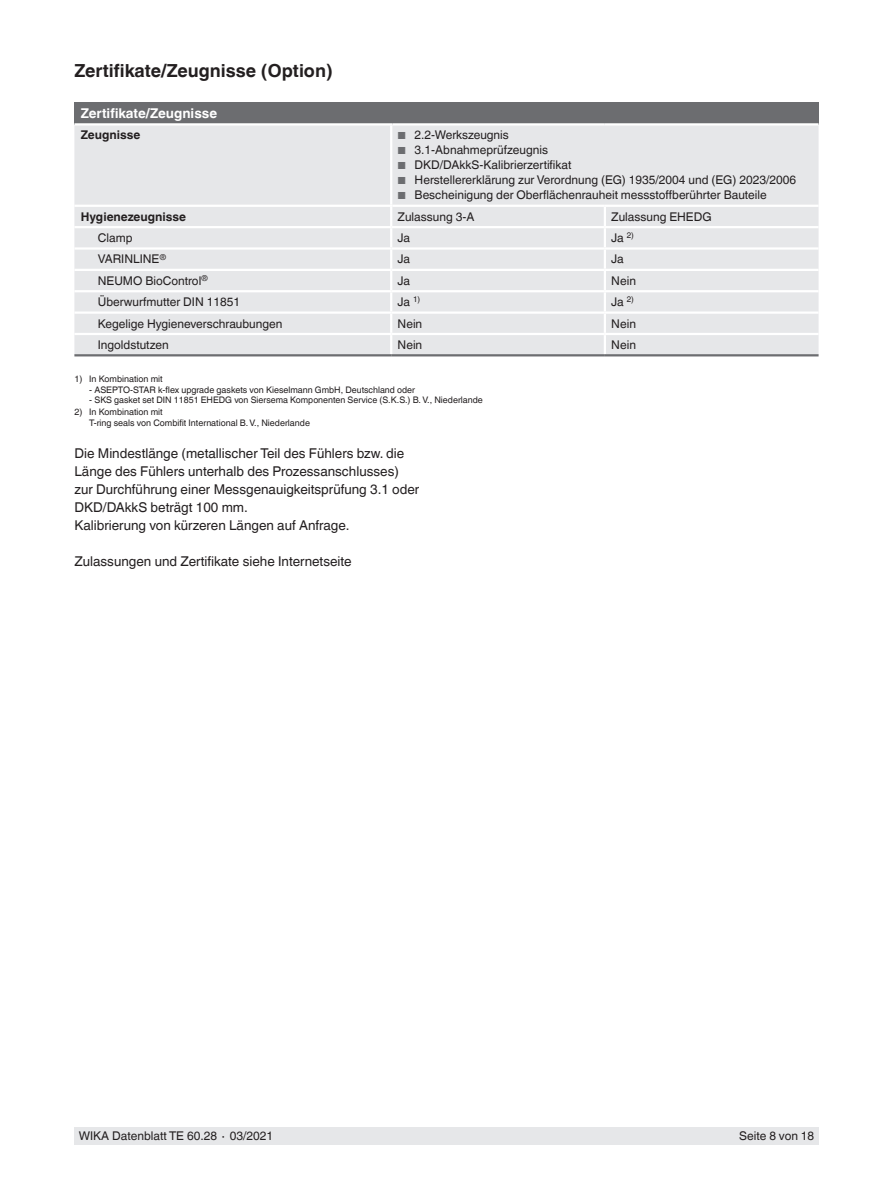
<style>
.page{position:relative;width:893px;height:1188px;background:#fff}
.page>*{position:absolute;margin:0;border:0;box-sizing:border-box;transform-origin:0 0}
.t1{font:700 18px "Helvetica World";color:#231f20}
.t2{font:13.5px/18px "Helvetica World";color:#231f20}
.t3{font:700 13.5px "Helvetica World";color:#fff}
.t4{font:12px "Helvetica World";color:#231f20}
.t5{font:700 12px "Helvetica World";color:#231f20}
.t6{font:9px/10.5px "Helvetica World";color:#231f20}
.s1{font-size:10.2px;color:#6c6d70}
</style>
<div class="page">
<div style="left:74px;top:1128px;width:745px;height:17px;background:#e6e7e9"></div>
<div style="left:74px;top:102px;width:745px;height:22px;background:#6c6d70"></div>
<div style="left:74px;top:126px;width:745px;height:228px;background:#e6e7e9"></div>
<hr style="left:74px;top:123px;width:318px;height:3px;background:#fff">
<hr style="left:390px;top:126px;width:2px;height:79px;background:#fff">
<hr style="left:74px;top:205px;width:318px;height:2px;background:#fff">
<hr style="left:74px;top:226px;width:317px;height:2px;background:#fff">
<hr style="left:391px;top:226px;width:214px;height:2px;background:#fff">
<hr style="left:605px;top:226px;width:214px;height:2px;background:#fff">
<hr style="left:74px;top:247px;width:317px;height:3px;background:#fff">
<hr style="left:391px;top:247px;width:214px;height:3px;background:#fff">
<hr style="left:605px;top:247px;width:214px;height:3px;background:#fff">
<svg style="left:390px;top:207px;width:2px;height:147px"></svg>
<hr style="left:392px;top:123px;width:213px;height:3px;background:#fff">
<hr style="left:605px;top:123px;width:214px;height:3px;background:#fff">
<hr style="left:392px;top:205px;width:213px;height:2px;background:#fff">
<hr style="left:605px;top:205px;width:214px;height:2px;background:#fff">
<svg style="left:604px;top:207px;width:2px;height:147px"></svg>
<hr style="left:74px;top:354px;width:317px;height:2px;background:#6c6d70">
<hr style="left:391px;top:354px;width:214px;height:2px;background:#6c6d70">
<hr style="left:605px;top:354px;width:214px;height:2px;background:#6c6d70">
<hr style="left:74px;top:333px;width:317px;height:2px;background:#fff">
<hr style="left:391px;top:333px;width:214px;height:2px;background:#fff">
<hr style="left:605px;top:333px;width:214px;height:2px;background:#fff">
<hr style="left:74px;top:269px;width:317px;height:2px;background:#fff">
<hr style="left:74px;top:311px;width:317px;height:3px;background:#fff">
<hr style="left:74px;top:290px;width:317px;height:2px;background:#fff">
<hr style="left:391px;top:269px;width:214px;height:2px;background:#fff">
<hr style="left:605px;top:269px;width:214px;height:2px;background:#fff">
<hr style="left:391px;top:290px;width:214px;height:2px;background:#fff">
<hr style="left:605px;top:290px;width:214px;height:2px;background:#fff">
<hr style="left:391px;top:311px;width:214px;height:3px;background:#fff">
<hr style="left:605px;top:311px;width:214px;height:3px;background:#fff">
<h1 class="t1" style="left:74px;top:60px;width:260px">Zertifikate/Zeugnisse (Option)</h1>
<p class="t3" style="left:81px;top:105px;width:138px">Zertifikate/Zeugnisse</p>
<p class="t5" style="left:81px;top:128px;width:61px">Zeugnisse</p>
<p class="t4" style="left:398px;top:128px;width:113px"><span class="s1">■</span> 2.2-Werkszeugnis</p>
<p class="t4" style="left:398px;top:143px;width:152px"><span class="s1">■</span> 3.1-Abnahmeprüfzeugnis</p>
<p class="t4" style="left:398px;top:158px;width:175px"><span class="s1">■</span> DKD/DAkkS-Kalibrierzertifikat</p>
<p class="t4" style="left:398px;top:173px;width:400px"><span class="s1">■</span> Herstellererklärung zur Verordnung (EG) 1935/2004 und (EG) 2023/2006</p>
<p class="t4" style="left:398px;top:188px;width:371px"><span class="s1">■</span> Bescheinigung der Oberflächenrauheit messstoffberührter Bauteile</p>
<p class="t5" style="left:81px;top:210px;width:107px">Hygienezeugnisse</p>
<p class="t4" style="left:398px;top:210px;width:78px">Zulassung 3-A</p>
<p class="t4" style="left:611px;top:210px;width:102px">Zulassung EHEDG</p>
<p class="t4" style="left:98px;top:231px;width:36px">Clamp</p>
<p class="t4" style="left:398px;top:231px;width:14px">Ja</p>
<p class="t4" style="left:611px;top:231px;width:24px">Ja <sup>2)</sup></p>
<p class="t4" style="left:98px;top:252px;width:70px">VARINLINE<sup>®</sup></p>
<p class="t4" style="left:398px;top:252px;width:14px">Ja</p>
<p class="t4" style="left:611px;top:252px;width:14px">Ja</p>
<p class="t4" style="left:98px;top:274px;width:112px">NEUMO BioControl<sup>®</sup></p>
<p class="t4" style="left:398px;top:274px;width:14px">Ja</p>
<p class="t4" style="left:611px;top:274px;width:26px">Nein</p>
<p class="t4" style="left:98px;top:295px;width:144px">Überwurfmutter DIN 11851</p>
<p class="t4" style="left:398px;top:295px;width:24px">Ja <sup>1)</sup></p>
<p class="t4" style="left:611px;top:295px;width:24px">Ja <sup>2)</sup></p>
<p class="t4" style="left:98px;top:316px;width:186px">Kegelige Hygieneverschraubungen</p>
<p class="t4" style="left:398px;top:316px;width:26px">Nein</p>
<p class="t4" style="left:611px;top:316px;width:26px">Nein</p>
<p class="t4" style="left:98px;top:338px;width:72px">Ingoldstutzen</p>
<p class="t4" style="left:398px;top:338px;width:26px">Nein</p>
<p class="t4" style="left:611px;top:338px;width:26px">Nein</p>
<p class="t6" style="left:74px;top:374px;width:90px">1) In Kombination mit</p>
<p class="t6" style="left:89px;top:384px;width:327px">- ASEPTO-STAR k-flex upgrade gaskets von Kieselmann GmbH, Deutschland oder</p>
<p class="t6" style="left:89px;top:395px;width:395px">- SKS gasket set DIN 11851 EHEDG von Siersema Komponenten Service (S.K.S.) B. V., Niederlande</p>
<p class="t6" style="left:89px;top:407px;width:222px;text-indent:-15px">2) In Kombination mit<br>T-ring seals von Combifit International B. V., Niederlande</p>
<p class="t2" style="left:74px;top:445px;width:346px">Die Mindestlänge (metallischer Teil des Fühlers bzw. die Länge des Fühlers unterhalb des Prozessanschlusses) zur Durchführung einer Messgenauigkeitsprüfung 3.1 oder DKD/DAkkS beträgt 100 mm.<br>Kalibrierung von kürzeren Längen auf Anfrage.</p>
<p class="t2" style="left:74px;top:553px;width:279px">Zulassungen und Zertifikate siehe Internetseite</p>
<p class="t4" style="left:79px;top:1129px;width:196px">WIKA Datenblatt TE 60.28 ∙ 03/2021</p>
<p class="t4" style="left:739px;top:1129px;width:77px">Seite 8 von 18</p>
</div>
